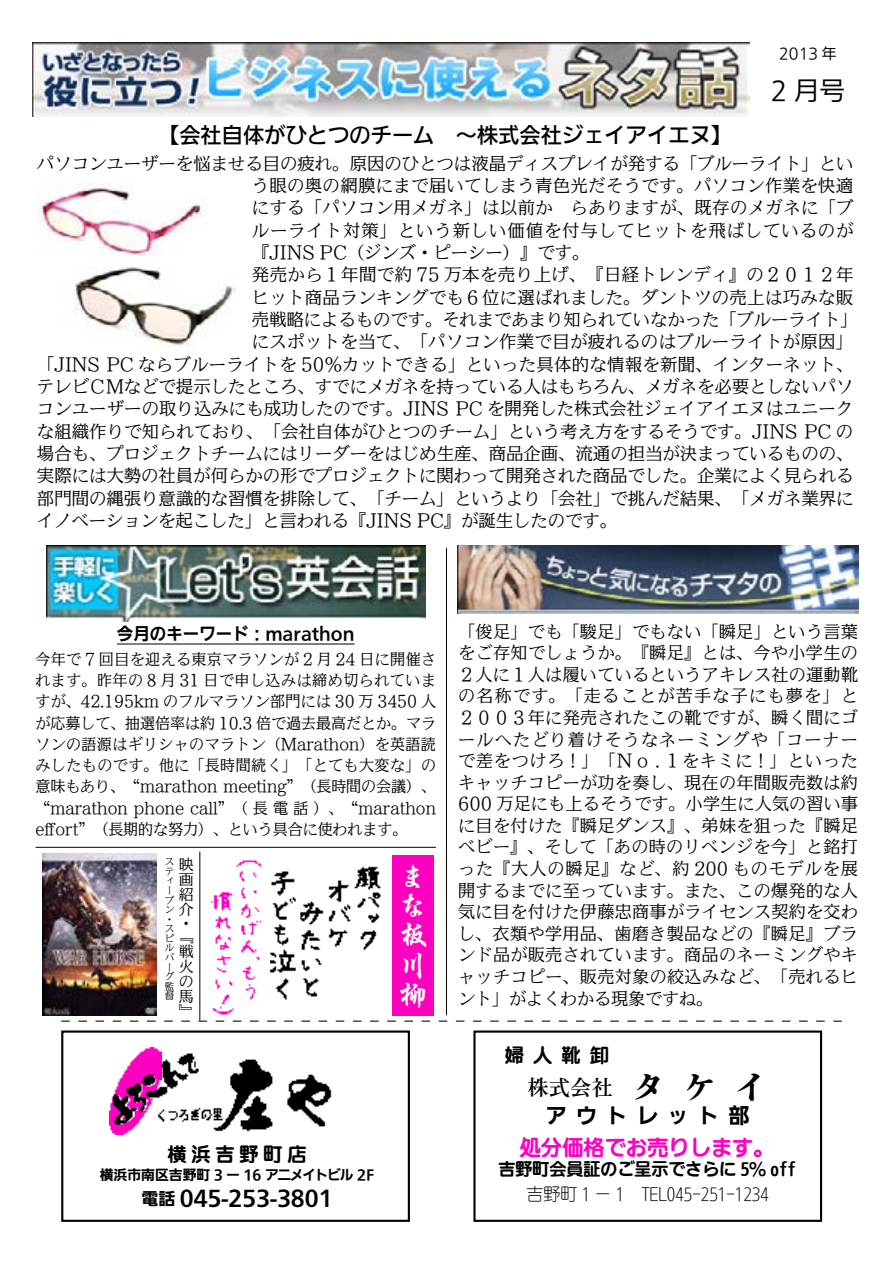
<style>
.page{position:relative;width:893px;height:1263px;background:#fff}
.page>*{position:absolute;margin:0;border:0;box-sizing:border-box;transform-origin:0 0}
.t1{font:29.7px/29.7px "P Gyo IWA HW Bd";color:#fff}
.t2{font:100 25.5px "Iwa UD Go Dsp Pro";color:#000}
.t3{font:500 21.3px "Iwa UD Go Dsp Pro";color:#000}
.t4{font:700 21.3px "Iwa UD Go Dsp Pro";color:#000}
.t5{font:21.3px "SUDRGIWA HW Bd";color:#fd00c0}
.t6{font:700 21.3px "PO Min IWA";color:#000}
.t7{font:21.3px "SUD Go Dsp IWA HW Bd";letter-spacing:.435em;color:#000}
.t8{font:19.2px "SUDRGIWA HW Bd";letter-spacing:.25em;color:#000}
.t9{font:700 19.2px "SUDRGIWA";color:#000}
.t10{font:100 17.4px "Iwa UD Min Pro";letter-spacing:.005em;color:#000}
.t11{font:100 17.4px "Iwa UD Min Pro";letter-spacing:.025em;color:#000}
.t12{font:100 17.4px "Iwa UD Min Pro";letter-spacing:.03em;color:#000}
.t13{font:100 17.4px "Iwa UD Min Pro";letter-spacing:.055em;color:#000}
.t14{font:100 16.95px/21.6px "Iwa UD Min Pro";letter-spacing:.025em;color:#000;text-align:justify}
.t15{font:16.95px "SUDRGIWA HW Lt";color:#000}
.t16{font:16.95px "SUDRGIWA HW Bd";color:#000}
.t17{font:700 16.95px "Iwa UD Go Dsp Pro";color:#000}
.t18{font:100 15.45px/21.3px "Iwa UD Min Pro";color:#000;text-align:justify}
.t19{font:100 14.85px/14.4px "Iwa UD Min Pro";color:#000}
.t20{font:100 14.85px "Iwa UD Go Dsp Pro";color:#000}
.t21{font:700 13.8px "Iwa UD Go Dsp Pro";color:#000}
.t22{font:100 9.6px/9.6px "Iwa UD Min Pro";color:#000}
.s1{font-size:16.95px}
.s2{font-family:"PO Min IWA HW Hv";font-weight:400;font-size:34.05px}
</style>
<div class="page">
<svg style="left:61px;top:1020px;width:781px;height:2px"></svg>
<div style="left:61px;top:1030px;width:349px;height:192px;border:2px solid #000"></div>
<div style="left:473px;top:1030px;width:349px;height:192px;border:2px solid #000"></div>
<img style="left:47px;top:546px;width:378px;height:76px">
<hr style="left:117px;top:644px;width:238px;height:1px;background:#000">
<img style="left:457px;top:546px;width:402px;height:68px">
<hr style="left:36px;top:847px;width:400px;height:1px;background:#000">
<hr style="left:200px;top:851px;width:1px;height:169px;background:#000">
<hr style="left:446px;top:548px;width:1px;height:467px;background:#000">
<div style="left:393px;top:855px;width:41px;height:160px;background:#fd00c0"></div>
<img style="left:270px;top:866px;width:111px;height:134px">
<img style="left:109px;top:1047px;width:223px;height:88px">
<img style="left:33px;top:43px;width:716px;height:73px">
<img style="left:210px;top:860px;width:52px;height:155px">
<img style="left:42px;top:854px;width:115px;height:161px">
<img style="left:38px;top:182px;width:198px;height:164px">
<p class="t20" style="left:779px;top:43px;width:59px">2013 年</p>
<h2 class="t2" style="left:771px;top:73px;width:76px">2 月号</h2>
<p class="t3" style="left:158px;top:120px;width:576px">【会社自体がひとつのチーム　～株式会社ジェイアイエヌ】</p>
<p class="t10" style="left:37px;top:150px;width:818px">パソコンユーザーを悩ませる目の疲れ。原因のひとつは液晶ディスプレイが発する「ブルーライト」とい</p>
<p class="t10" style="left:252px;top:173px;width:603px">う眼の奥の網膜にまで届いてしまう青色光だそうです。パソコン作業を快適</p>
<p class="t11" style="left:252px;top:195px;width:603px">にする「パソコン用メガネ」は以前か　らありますが、既存のメガネに「ブ</p>
<p class="t13" style="left:252px;top:217px;width:603px">ルーライト対策」という新しい価値を付与してヒットを飛ばしているのが</p>
<p class="t10" style="left:252px;top:240px;width:339px">『JINS PC（ジンズ・ピーシー）』です。</p>
<p class="t12" style="left:252px;top:262px;width:603px">発売から１年間で約 75 万本を売り上げ、『日経トレンディ』の２０１２年</p>
<p class="t10" style="left:252px;top:284px;width:603px">ヒット商品ランキングでも６位に選ばれました。ダントツの売上は巧みな販</p>
<p class="t10" style="left:252px;top:307px;width:607px">売戦略によるものです。それまであまり知られていなかった「ブルーライト」</p>
<p class="t11" style="left:252px;top:329px;width:603px">にスポットを当て、「パソコン作業で目が疲れるのはブルーライトが原因」</p>
<p class="t10" style="left:37px;top:351px;width:818px">「JINS PC ならブルーライトを 50％カットできる」といった具体的な情報を新聞、インターネット、</p>
<p class="t10" style="left:37px;top:374px;width:818px">テレビＣＭなどで提示したところ、すでにメガネを持っている人はもちろん、メガネを必要としないパソ</p>
<p class="t10" style="left:37px;top:396px;width:818px">コンユーザーの取り込みにも成功したのです。JINS PC を開発した株式会社ジェイアイエヌはユニーク</p>
<p class="t10" style="left:37px;top:418px;width:818px">な組織作りで知られており、「会社自体がひとつのチーム」という考え方をするそうです。JINS PC の</p>
<p class="t10" style="left:37px;top:441px;width:818px">場合も、プロジェクトチームにはリーダーをはじめ生産、商品企画、流通の担当が決まっているものの、</p>
<p class="t10" style="left:37px;top:463px;width:818px">実際には大勢の社員が何らかの形でプロジェクトに関わって開発された商品でした。企業によく見られる</p>
<p class="t10" style="left:37px;top:485px;width:818px">部門間の縄張り意識的な習慣を排除して、「チーム」というより「会社」で挑んだ結果、「メガネ業界に</p>
<p class="t10" style="left:37px;top:508px;width:582px">イノベーションを起こした」と言われる『JINS PC』が誕生したのです。</p>
<p class="t17" style="left:117px;top:621px;width:239px">今月のキーワード：marathon</p>
<p class="t18" style="left:35px;top:649px;width:402px">今年で 7 回目を迎える東京マラソンが 2 月 24 日に開催されます。昨年の 8 月 31 日で申し込みは締め切られていますが、42.195km のフルマラソン部門には 30 万 3450 人が応募して、抽選倍率は約 10.3 倍で過去最高だとか。マラソンの語源はギリシャのマラトン（Marathon）を英語読みしたものです。他に「長時間続く」「とても大変な」の意味もあり、“marathon meeting”（長時間の会議）、“marathon phone call”（長電話）、“marathon effort”（長期的な努力）、という具合に使われます。</p>
<p class="t22" style="left:165px;top:857px;width:11px">スティーブン・スピルバーグ監督</p>
<p class="t19" style="left:179px;top:857px;width:16px">映画紹介・『</p>
<p class="t19" style="left:179px;top:944px;width:16px;line-height:14.9px;text-align:justify">戦火の馬』</p>
<h1 class="t1" style="left:398px;top:861px;width:30px">まな板川柳</h1>
<p class="t8" style="left:168px;top:1144px;width:140px">横浜吉野町店</p>
<p class="t21" style="left:100px;top:1165px;width:276px">横浜市南区吉野町 3 ー 16 アニメイトビル 2F</p>
<p class="t4" style="left:141px;top:1182px;width:193px"><span class="s1">電話</span> 045-253-3801</p>
<p class="t14" style="left:458px;top:621px;width:401px">「俊足」でも「駿足」でもない「瞬足」という言葉をご存知でしょうか。『瞬足』とは、今や小学生の２人に１人は履いているというアキレス社の運動靴の名称です。「走ることが苦手な子にも夢を」と２００３年に発売されたこの靴ですが、瞬く間にゴールへたどり着けそうなネーミングや「コーナーで差をつけろ！」「Ｎｏ . １をキミに！」といったキャッチコピーが功を奏し、現在の年間販売数は約600 万足にも上るそうです。小学生に人気の習い事に目を付けた『瞬足ダンス』、弟妹を狙った『瞬足ベビー』、そして「あの時のリベンジを今」と銘打った『大人の瞬足』など、約 200 ものモデルを展開するまでに至っています。また、この爆発的な人気に目を付けた伊藤忠商事がライセンス契約を交わし、衣類や学用品、歯磨き製品などの『瞬足』ブランド品が販売されています。商品のネーミングやキャッチコピー、販売対象の絞込みなど、「売れるヒント」がよくわかる現象ですね。</p>
<p class="t9" style="left:505px;top:1045px;width:105px">婦人靴卸</p>
<p class="t6" style="left:528px;top:1076px;width:242px">株式会社 <span class="s2">タ ケ イ</span></p>
<p class="t7" style="left:546px;top:1105px;width:206px">アウトレット部</p>
<p class="t5" style="left:520px;top:1137px;width:257px">処分価格でお売りします。</p>
<p class="t16" style="left:498px;top:1160px;width:299px">吉野町会員証のご呈示でさらに 5％ off</p>
<p class="t15" style="left:527px;top:1186px;width:244px">吉野町 1 － 1　TEL045-251-1234</p>
</div>
